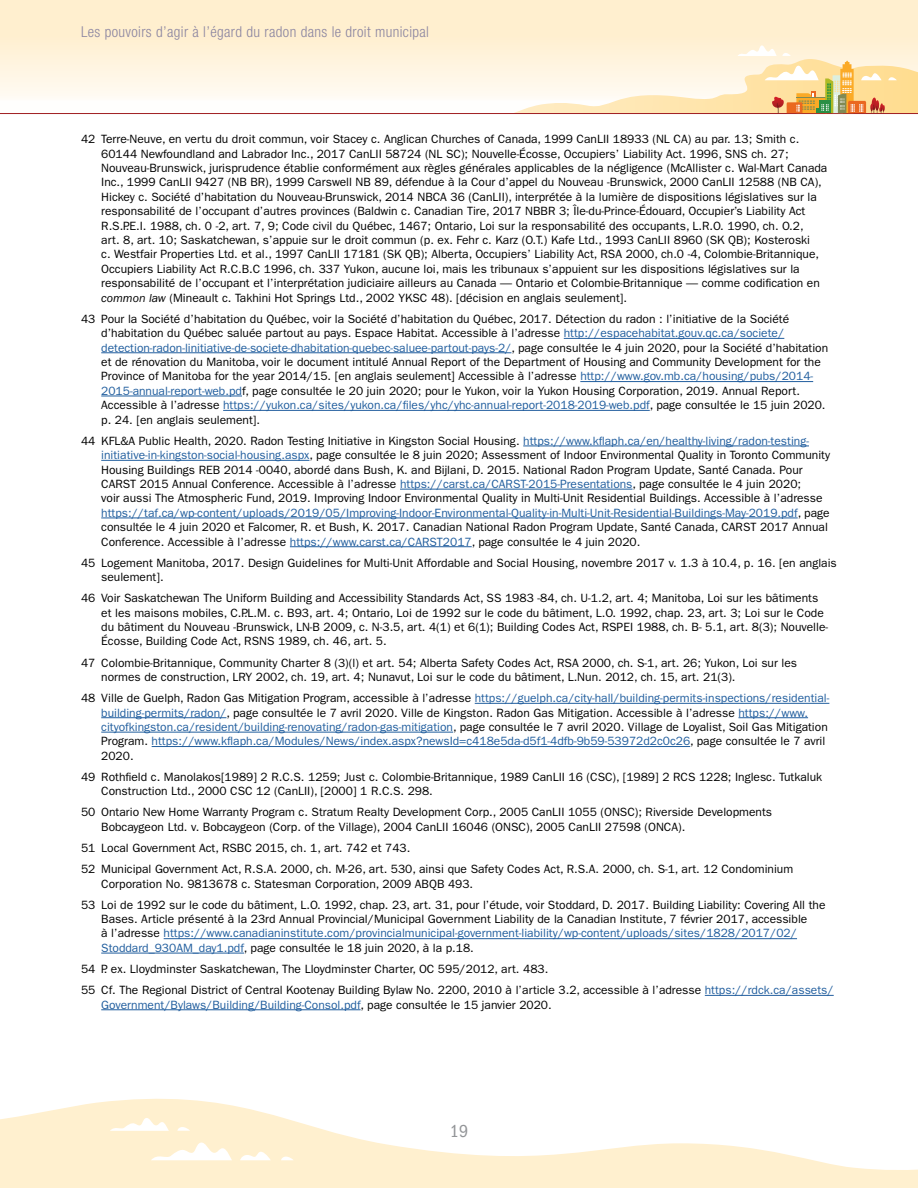
<style>
.page{position:relative;width:918px;height:1188px;background:#fff}
.page>*{position:absolute;margin:0;border:0;box-sizing:border-box;transform-origin:0 0}
.t1{font:condensed 18px "ITC Franklin Gothic Std";color:#939598}
.t2{font:300 condensed 15px "Helvetica Neue LT Std";letter-spacing:.025em;color:#8b85a1}
.Footnote{font:12px/14.4px "ITC Franklin Gothic Std";color:#000}
.Footnote-2{font:12px/14.4px "ITC Franklin Gothic Std";color:#215e9e}
.s1{font-style:italic}
.s2{color:#215e9e}
.s3{color:#000}
</style>
<div class="page">
<svg style="left:0;top:1098px;width:918px;height:90px;fill:#fff0cf"></svg>
<svg style="left:151px;top:1142px;width:81px;height:18px"></svg>
<svg style="left:240px;top:1150px;width:31px;height:10px"></svg>
<svg style="left:281px;top:1157px;width:13px;height:3px"></svg>
<svg style="left:110px;top:1117px;width:59px;height:14px"></svg>
<svg style="left:177px;top:1127px;width:13px;height:4px"></svg>
<hr style="left:564px;top:338px;width:220px;height:1px;background:#215e9e">
<hr style="left:101px;top:352px;width:410px;height:1px;background:#215e9e">
<hr style="left:580px;top:381px;width:233px;height:1px;background:#215e9e">
<hr style="left:101px;top:396px;width:141px;height:1px;background:#215e9e">
<hr style="left:223px;top:410px;width:427px;height:1px;background:#215e9e">
<hr style="left:523px;top:446px;width:286px;height:1px;background:#215e9e">
<hr style="left:101px;top:460px;width:209px;height:1px;background:#215e9e">
<hr style="left:400px;top:489px;width:233px;height:1px;background:#215e9e">
<hr style="left:101px;top:518px;width:697px;height:1px;background:#215e9e">
<hr style="left:290px;top:546px;width:182px;height:1px;background:#215e9e">
<hr style="left:475px;top:703px;width:354px;height:1px;background:#215e9e">
<hr style="left:101px;top:717px;width:125px;height:1px;background:#215e9e">
<hr style="left:738px;top:717px;width:70px;height:1px;background:#215e9e">
<hr style="left:101px;top:732px;width:352px;height:1px;background:#215e9e">
<hr style="left:152px;top:746px;width:538px;height:1px;background:#215e9e">
<hr style="left:164px;top:938px;width:633px;height:1px;background:#215e9e">
<hr style="left:101px;top:953px;width:143px;height:1px;background:#215e9e">
<hr style="left:705px;top:995px;width:129px;height:1px;background:#215e9e">
<hr style="left:101px;top:1009px;width:260px;height:1px;background:#215e9e">
<div style="left:0;top:0;width:918px;height:113px;background:linear-gradient(to bottom,#ffebc4,#fffdfa)"></div>
<hr style="left:0;top:113px;width:918px;height:1px;background:#9f1d21">
<svg style="left:512px;top:45px;width:406px;height:69px;background:#f9e6c3"></svg>
<p class="t2" style="left:81px;top:23px;width:350px">Les pouvoirs d’agir à l’égard du radon dans le droit municipal</p>
<p class="Footnote" style="left:101px;top:132px;width:728px;text-indent:-20px">42 Terre-Neuve, en vertu du droit commun, voir Stacey c. Anglican Churches of Canada, 1999 CanLII 18933 (NL CA) au par. 13; Smith c.<br>60144 Newfoundland and Labrador Inc., 2017 CanLII 58724 (NL SC); Nouvelle-Écosse, Occupiers’ Liability Act. 1996, SNS ch. 27; Nouveau-Brunswick, jurisprudence établie conformément aux règles générales applicables de la négligence (McAllister c. Wal-Mart Canada Inc., 1999 CanLII 9427 (NB BR), 1999 Carswell NB 89, défendue à la Cour d’appel du Nouveau -Brunswick, 2000 CanLII 12588 (NB CA), Hickey c. Société d’habitation du Nouveau-Brunswick, 2014 NBCA 36 (CanLII), interprétée à la lumière de dispositions législatives sur la responsabilité de l’occupant d’autres provinces (Baldwin c. Canadian Tire, 2017 NBBR 3; Île-du-Prince-Édouard, Occupier’s Liability Act R.S.P.E.I. 1988, ch. 0 -2, art. 7, 9; Code civil du Québec, 1467; Ontario, Loi sur la responsabilité des occupants, L.R.O. 1990, ch. O.2,<br>art. 8, art. 10; Saskatchewan, s’appuie sur le droit commun (p. ex. Fehr c. Karz (O.T.) Kafe Ltd., 1993 CanLII 8960 (SK QB); Kosteroski<br>c. Westfair Properties Ltd. et al., 1997 CanLII 17181 (SK QB); Alberta, Occupiers’ Liability Act, RSA 2000, ch.0 -4, Colombie-Britannique, Occupiers Liability Act R.C.B.C 1996, ch. 337 Yukon, aucune loi, mais les tribunaux s’appuient sur les dispositions législatives sur la responsabilité de l’occupant et l’interprétation judiciaire ailleurs au Canada — Ontario et Colombie-Britannique — comme codification en <span class="s1">common law</span> (Mineault c. Takhini Hot Springs Ltd., 2002 YKSC 48). [décision en anglais seulement].</p>
<p class="Footnote" style="left:101px;top:312px;width:729px;text-indent:-20px">43 Pour la Société d’habitation du Québec, voir la Société d’habitation du Québec, 2017. Détection du radon : l’initiative de la Société d’habitation du Québec saluée partout au pays. Espace Habitat. Accessible à l’adresse <span class="s2">http://espacehabitat.gouv.qc.ca/societe/ detection-radon-linitiative-de-societe-dhabitation-quebec-saluee-partout-pays-2/</span>, page consultée le 4 juin 2020, pour la Société d’habitation et de rénovation du Manitoba, voir le document intitulé Annual Report of the Department of Housing and Community Development for the Province of Manitoba for the year 2014/15. [en anglais seulement] Accessible à l’adresse <span class="s2">http://www.gov.mb.ca/housing/pubs/2014- 2015-annual-report-web.pd</span>f, page consultée le 20 juin 2020; pour le Yukon, voir la Yukon Housing Corporation, 2019. Annual Report.<br>Accessible à l’adresse <span class="s2">https://yukon.ca/sites/yukon.ca/files/yhc/yhc-annual-report-2018-2019-web.pdf</span>, page consultée le 15 juin 2020. p. 24. [en anglais seulement].</p>
<p class="Footnote" style="left:101px;top:434px;width:730px;text-indent:-20px">44 KFL&amp;A Public Health, 2020. Radon Testing Initiative in Kingston Social Housing. <span class="s2">https://www.kflaph.ca/en/healthy-living/radon-testing&shy;initiative-in-kingston-social-housing.aspx</span>, page consultée le 8 juin 2020; Assessment of Indoor Environmental Quality in Toronto Community Housing Buildings REB 2014 -0040, abordé dans Bush, K. and Bijlani, D. 2015. National Radon Program Update, Santé Canada. Pour CARST 2015 Annual Conference. Accessible à l’adresse <span class="s2">https://carst.ca/CARST-2015-Presentations</span>, page consultée le 4 juin 2020;<br>voir aussi The Atmospheric Fund, 2019. Improving Indoor Environmental Quality in Multi-Unit Residential Buildings. Accessible à l’adresse <span class="s2">https://taf.ca/wp-content/uploads/2019/05/Improving-Indoor-Environmental-Quality-in-Multi-Unit-Residential-Buildings-May-2019.pdf</span>, page consultée le 4 juin 2020 et Falcomer, R. et Bush, K. 2017. Canadian National Radon Program Update, Santé Canada, CARST 2017 Annual Conference. Accessible à l’adresse <span class="s2">https://www.carst.ca/CARST2017</span>, page consultée le 4 juin 2020.</p>
<p class="Footnote" style="left:101px;top:555px;width:737px;text-indent:-20px">45 Logement Manitoba, 2017. Design Guidelines for Multi-Unit Affordable and Social Housing, novembre 2017 v. 1.3 à 10.4, p. 16. [en anglais seulement].</p>
<p class="Footnote" style="left:101px;top:591px;width:728px;text-indent:-20px">46 Voir Saskatchewan The Uniform Building and Accessibility Standards Act, SS 1983 -84, ch. U-1.2, art. 4; Manitoba, Loi sur les bâtiments et les maisons mobiles, C.P.L.M. c. B93, art. 4; Ontario, Loi de 1992 sur le code du bâtiment, L.O. 1992, chap. 23, art. 3; Loi sur le Code du bâtiment du Nouveau -Brunswick, LN-B 2009, c. N-3.5, art. 4(1) et 6(1); Building Codes Act, RSPEI 1988, ch. B- 5.1, art. 8(3); Nouvelle-Écosse, Building Code Act, RSNS 1989, ch. 46, art. 5.</p>
<p class="Footnote" style="left:101px;top:655px;width:697px;text-indent:-20px">47 Colombie-Britannique, Community Charter 8 (3)(l) et art. 54; Alberta Safety Codes Act, RSA 2000, ch. S-1, art. 26; Yukon, Loi sur les normes de construction, LRY 2002, ch. 19, art. 4; Nunavut, Loi sur le code du bâtiment, L.Nun. 2012, ch. 15, art. 21(3).</p>
<p class="Footnote-2" style="left:101px;top:691px;width:730px;text-indent:-20px"><span class="s3">48 Ville de Guelph, Radon Gas Mitigation Program, accessible à l’adresse</span> https://guelph.ca/city-hall/building-permits-inspections/residential&shy;building-permits/radon/<span class="s3">, page consultée le 7 avril 2020. Ville de Kingston. Radon Gas Mitigation. Accessible à l’adresse</span> https://www. cityofkingston.ca/resident/building-renovating/radon-gas-mitigation<span class="s3">, page consultée le 7 avril 2020. Village de Loyalist, Soil Gas Mitigation Program.</span> https://www.kflaph.ca/Modules/News/index.aspx?newsId=c418e5da-d5f1-4dfb-9b59-53972d2c0c26<span class="s3">, page consultée le 7 avril 2020.</span></p>
<p class="Footnote" style="left:101px;top:770px;width:722px;text-indent:-20px">49 Rothfield c. Manolakos[1989] 2 R.C.S. 1259; Just c. Colombie-Britannique, 1989 CanLII 16 (CSC), [1989] 2 RCS 1228; Inglesc. Tutkaluk<br>Construction Ltd., 2000 CSC 12 (CanLII), [2000] 1 R.C.S. 298.</p>
<p class="Footnote" style="left:101px;top:805px;width:672px;text-indent:-20px">50 Ontario New Home Warranty Program c. Stratum Realty Development Corp., 2005 CanLII 1055 (ONSC); Riverside Developments<br>Bobcaygeon Ltd. v. Bobcaygeon (Corp. of the Village), 2004 CanLII 16046 (ONSC), 2005 CanLII 27598 (ONCA).</p>
<p class="Footnote" style="left:81px;top:841px;width:331px">51 Local Government Act, RSBC 2015, ch. 1, art. 742 et 743.</p>
<p class="Footnote" style="left:101px;top:862px;width:694px;text-indent:-20px">52 Municipal Government Act, R.S.A. 2000, ch. M-26, art. 530, ainsi que Safety Codes Act, R.S.A. 2000, ch. S-1, art. 12 Condominium<br>Corporation No. 9813678 c. Statesman Corporation, 2009 ABQB 493.</p>
<p class="Footnote" style="left:101px;top:897px;width:726px;text-indent:-20px">53 Loi de 1992 sur le code du bâtiment, L.O. 1992, chap. 23, art. 31, pour l’étude, voir Stoddard, D. 2017. Building Liability: Covering All the Bases. Article présenté à la 23rd Annual Provincial/Municipal Government Liability de la Canadian Institute, 7 février 2017, accessible<br>à l’adresse <span class="s2">https://www.canadianinstitute.com/provincialmunicipal-government-liability/wp-content/uploads/sites/1828/2017/02/ Stoddard_930AM_day1.pdf</span>, page consultée le 18 juin 2020, à la p.18.</p>
<p class="Footnote" style="left:81px;top:962px;width:469px">54 P. ex. Lloydminster Saskatchewan, The Lloydminster Charter, OC 595/2012, art. 483.</p>
<p class="Footnote" style="left:101px;top:983px;width:734px;text-indent:-20px">55 Cf. The Regional District of Central Kootenay Building Bylaw No. 2200, 2010 à l’article 3.2, accessible à l’adresse <span class="s2">https://rdck.ca/assets/<br>Government/Bylaws/Building/Building-Consol.pdf</span>, page consultée le 15 janvier 2020.</p>
<h1 class="t1" style="left:450px;top:1121px;width:20px">19</h1>
</div>
